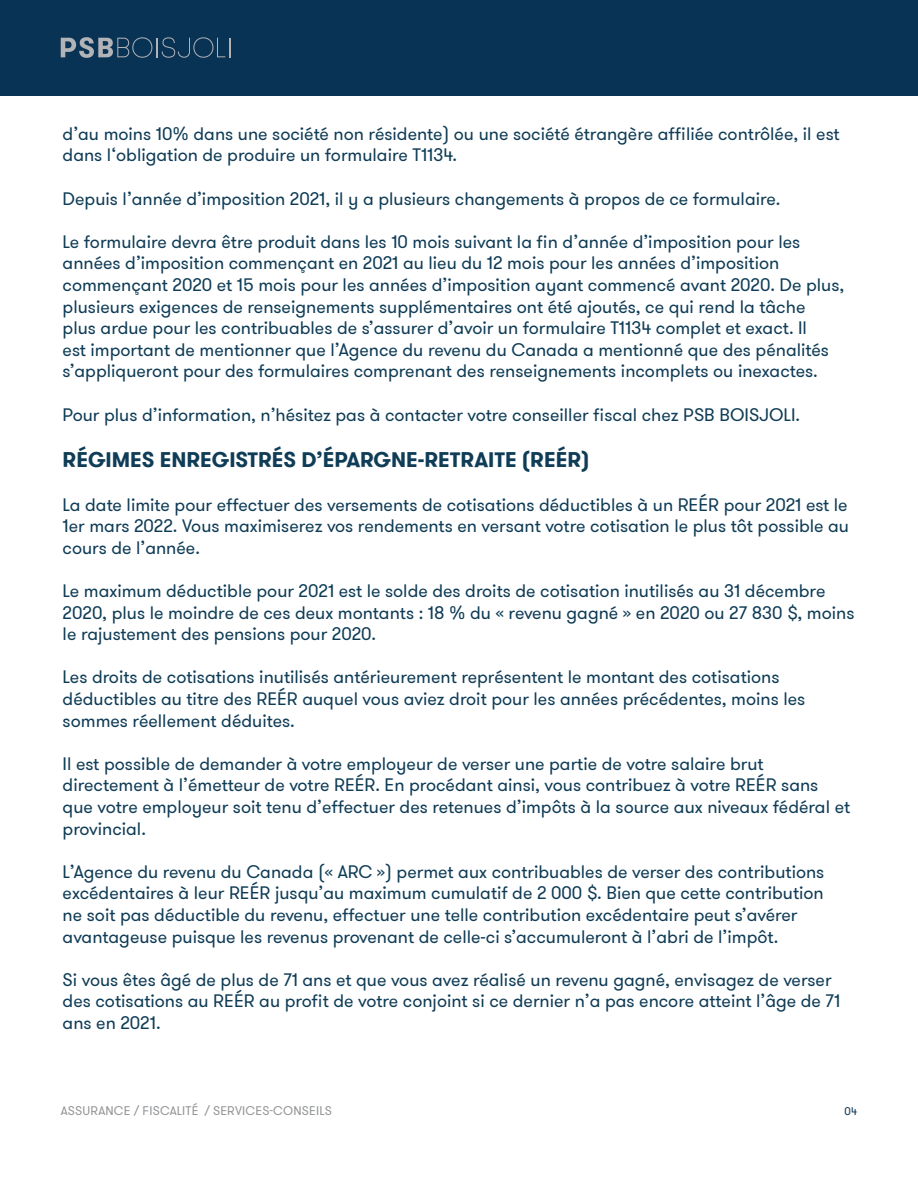
<style>
.page{position:relative;width:918px;height:1188px;background:#fff}
.page>*{position:absolute;margin:0;border:0;box-sizing:border-box;transform-origin:0 0}
.t1{font:700 21px "GT Walsheim";color:#0f3c56}
.t2{font:18px/21.6px "GT Walsheim";color:#0f3c56}
.t3{font:12.45px "GT Walsheim";letter-spacing:.015em;color:#939598}
.t4{font:11.1px "GT Walsheim";color:#093354}
</style>
<div class="page">
<div style="left:0;top:0;width:918px;height:95px;background:#093354"></div>
<svg style="left:61px;top:37px;width:169px;height:21px"></svg>
<p class="t2" style="left:63px;top:123px;width:778px">d’au moins 10% dans une société non résidente) ou une société étrangère affiliée contrôlée, il est dans l‘obligation de produire un formulaire T1134.</p>
<p class="t2" style="left:63px;top:188px;width:719px">Depuis l’année d’imposition 2021, il y a plusieurs changements à propos de ce formulaire.</p>
<p class="t2" style="left:63px;top:231px;width:783px">Le formulaire devra être produit dans les 10 mois suivant la fin d’année d’imposition pour les années d’imposition commençant en 2021 au lieu du 12 mois pour les années d’imposition commençant 2020 et 15 mois pour les années d’imposition ayant commencé avant 2020. De plus, plusieurs exigences de renseignements supplémentaires ont été ajoutés, ce qui rend la tâche<br>plus ardue pour les contribuables de s’assurer d’avoir un formulaire T1134 complet et exact. Il<br>est important de mentionner que l’Agence du revenu du Canada a mentionné que des pénalités s’appliqueront pour des formulaires comprenant des renseignements incomplets ou inexactes.</p>
<p class="t2" style="left:63px;top:404px;width:739px">Pour plus d’information, n’hésitez pas à contacter votre conseiller fiscal chez PSB BOISJOLI.</p>
<p class="t1" style="left:63px;top:446px;width:528px">RÉGIMES ENREGISTRÉS D’ÉPARGNE-RETRAITE (REÉR)</p>
<p class="t2" style="left:63px;top:494px;width:788px;text-align:justify">La date limite pour effectuer des versements de cotisations déductibles à un REÉR pour 2021 est le 1er mars 2022. Vous maximiserez vos rendements en versant votre cotisation le plus tôt possible au cours de l’année.</p>
<p class="t2" style="left:63px;top:580px;width:793px">Le maximum déductible pour 2021 est le solde des droits de cotisation inutilisés au 31 décembre<br>2020, plus le moindre de ces deux montants : 18 % du « revenu gagné » en 2020 ou 27 830 $, moins le rajustement des pensions pour 2020.</p>
<p class="t2" style="left:63px;top:667px;width:744px">Les droits de cotisations inutilisés antérieurement représentent le montant des cotisations déductibles au titre des REÉR auquel vous aviez droit pour les années précédentes, moins les sommes réellement déduites.</p>
<p class="t2" style="left:63px;top:753px;width:789px">Il est possible de demander à votre employeur de verser une partie de votre salaire brut directement à l’émetteur de votre REÉR. En procédant ainsi, vous contribuez à votre REÉR sans que votre employeur soit tenu d’effectuer des retenues d’impôts à la source aux niveaux fédéral et provincial.</p>
<p class="t2" style="left:63px;top:861px;width:763px">L’Agence du revenu du Canada (« ARC ») permet aux contribuables de verser des contributions excédentaires à leur REÉR jusqu’au maximum cumulatif de 2 000 $. Bien que cette contribution ne soit pas déductible du revenu, effectuer une telle contribution excédentaire peut s’avérer avantageuse puisque les revenus provenant de celle-ci s’accumuleront à l’abri de l’impôt.</p>
<p class="t2" style="left:63px;top:969px;width:779px">Si vous êtes âgé de plus de 71 ans et que vous avez réalisé un revenu gagné, envisagez de verser des cotisations au REÉR au profit de votre conjoint si ce dernier n’a pas encore atteint l’âge de 71 ans en 2021.</p>
<p class="t3" style="left:61px;top:1103px;width:273px">ASSURANCE / FISCALITÉ / SERVICES-CONSEILS</p>
<p class="t4" style="left:845px;top:1104px;width:14px">04</p>
</div>
